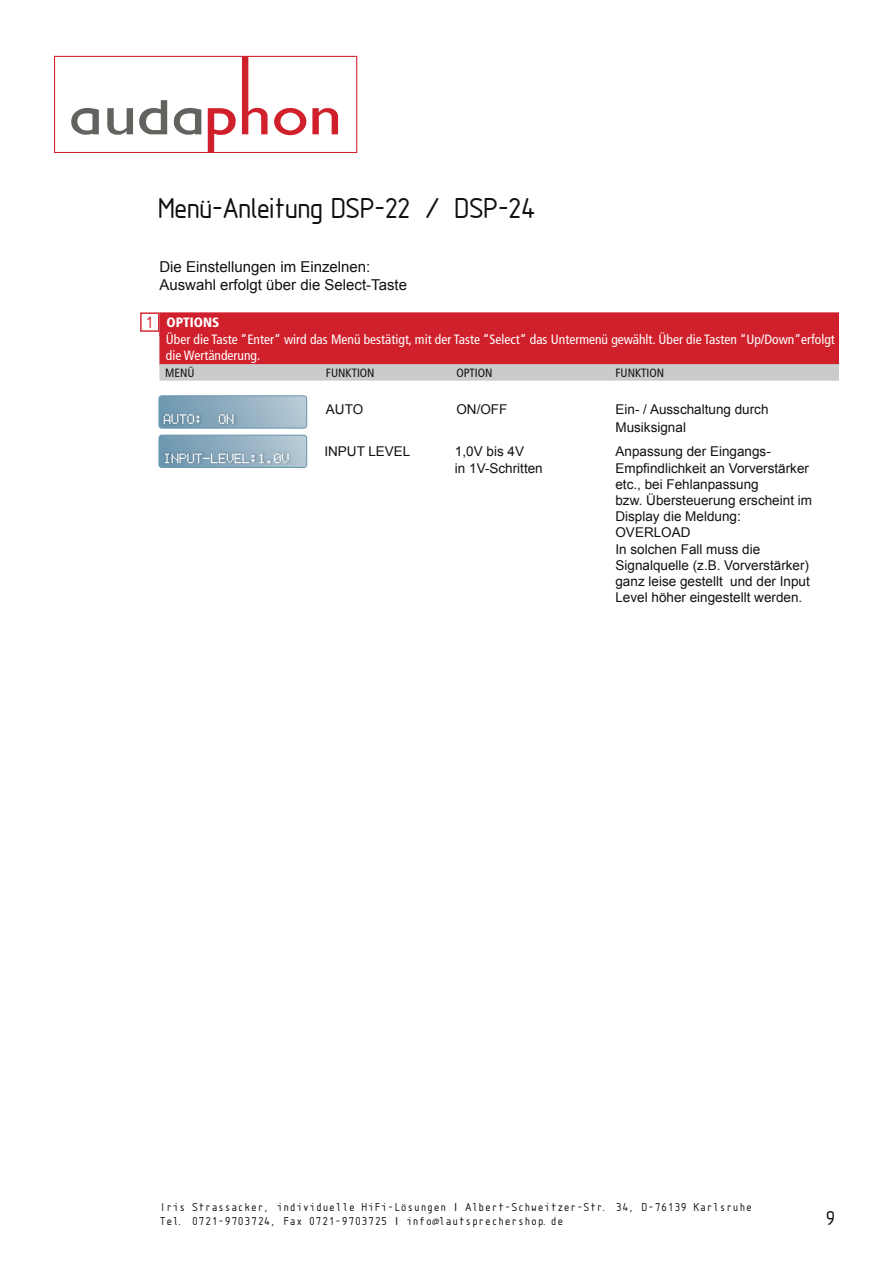
<style>
.page{position:relative;width:893px;height:1263px;background:#fff}
.page>*{position:absolute;margin:0;border:0;box-sizing:border-box;transform-origin:0 0}
.t1{font:30px "Isonorm";color:#121212}
.t2{font:21px "Isonorm Monospaced";color:#121212}
.t3{font:17.1px "Isonorm";color:#d0202b}
.t4{font:15px/18px "Arial";color:#121212}
.t5{font:13.5px/16.2px "Arial";color:#121212}
.t6{font:condensed 13.5px/16.5px "Frutiger LT Std";color:#fff}
.t7{font:900 condensed 13.5px "Frutiger LT Std";color:#fff}
.t8{font:12px/14.4px "Isonorm Monospaced";color:#121212}
.t9{font:condensed 12px "Frutiger LT Std";color:#121212}
</style>
<div class="page">
<div style="left:159px;top:312px;width:680px;height:24px;background:#d0202b"></div>
<div style="left:159px;top:331px;width:680px;height:17px;background:#d0202b"></div>
<div style="left:159px;top:347px;width:680px;height:18px;background:#d0202b"></div>
<div style="left:159px;top:364px;width:680px;height:17px;background:#c9cccb"></div>
<svg style="left:54px;top:56px;width:303px;height:97px"></svg>
<div style="left:140px;top:312px;width:19px;height:20px;border:1px solid #d0202b"></div>
<div style="left:158px;top:395px;width:149px;height:34px;border:1px solid #6794ad;border-radius:3px"></div>
<svg style="left:159px;top:396px;width:148px;height:32px"></svg>
<div style="left:158px;top:435px;width:149px;height:33px;border:1px solid #6794ad;border-radius:3px"></div>
<svg style="left:159px;top:435px;width:148px;height:32px"></svg>
<p class="t3" style="left:147px;top:313px;width:6px">1</p>
<h1 class="t1" style="left:159px;top:192px;width:379px">Menü-Anleitung DSP-22 / DSP-24</h1>
<p class="t4" style="left:159px;top:258px;width:249px">Die Einstellungen im Einzelnen:<br>Auswahl erfolgt über die Select-Taste</p>
<p class="t7" style="left:166px;top:315px;width:55px">OPTIONS</p>
<p class="t6" style="left:166px;top:331px;width:670px">Über die Taste “Enter“ wird das Menü bestätigt, mit der Taste “Select“ das Untermenü gewählt. Über die Tasten “Up/Down“erfolgt die Wertänderung.</p>
<p class="t9" style="left:165px;top:366px;width:31px">MENÜ</p>
<p class="t9" style="left:326px;top:366px;width:50px">FUNKTION</p>
<p class="t9" style="left:456px;top:366px;width:38px">OPTION</p>
<p class="t9" style="left:615px;top:366px;width:50px">FUNKTION</p>
<p class="t5" style="left:326px;top:402px;width:17px">Auto</p>
<p class="t5" style="left:456px;top:402px;width:53px">ON/OFF</p>
<p class="t5" style="left:615px;top:401px;width:155px;line-height:18px">Ein- / Ausschaltung durch<br>Musiksignal</p>
<p class="t5" style="left:324px;top:444px;width:14px">Input</p>
<p class="t5" style="left:368px;top:444px;width:16px">Level</p>
<p class="t5" style="left:455px;top:444px;width:71px">1,0V bis 4V</p>
<p class="t5" style="left:615px;top:444px;width:157px">Anpassung der Eingangs-</p>
<p class="t5" style="left:455px;top:460px;width:89px">in 1V-Schritten</p>
<p class="t5" style="left:615px;top:460px;width:198px">Empfindlichkeit an Vorverstärker etc., bei Fehlanpassung<br>bzw. Übersteuerung erscheint im<br>Display die Meldung:<br>Overload<br>In solchen Fall muss die<br>Signalquelle (z.B. Vorverstärker) ganz leise gestellt und der Input<br>Level höher eingestellt werden.</p>
<p class="t8" style="left:159px;top:1200px;width:594px">Iris Strassacker, individuelle HiFi-Lösungen | Albert-Schweitzer-Str. 34, D-76139 Karlsruhe<br>Tel. 0721-9703724, Fax 0721-9703725 | info@lautsprechershop.de</p>
<h2 class="t2" style="left:825px;top:1207px;width:13px">9</h2>
</div>
